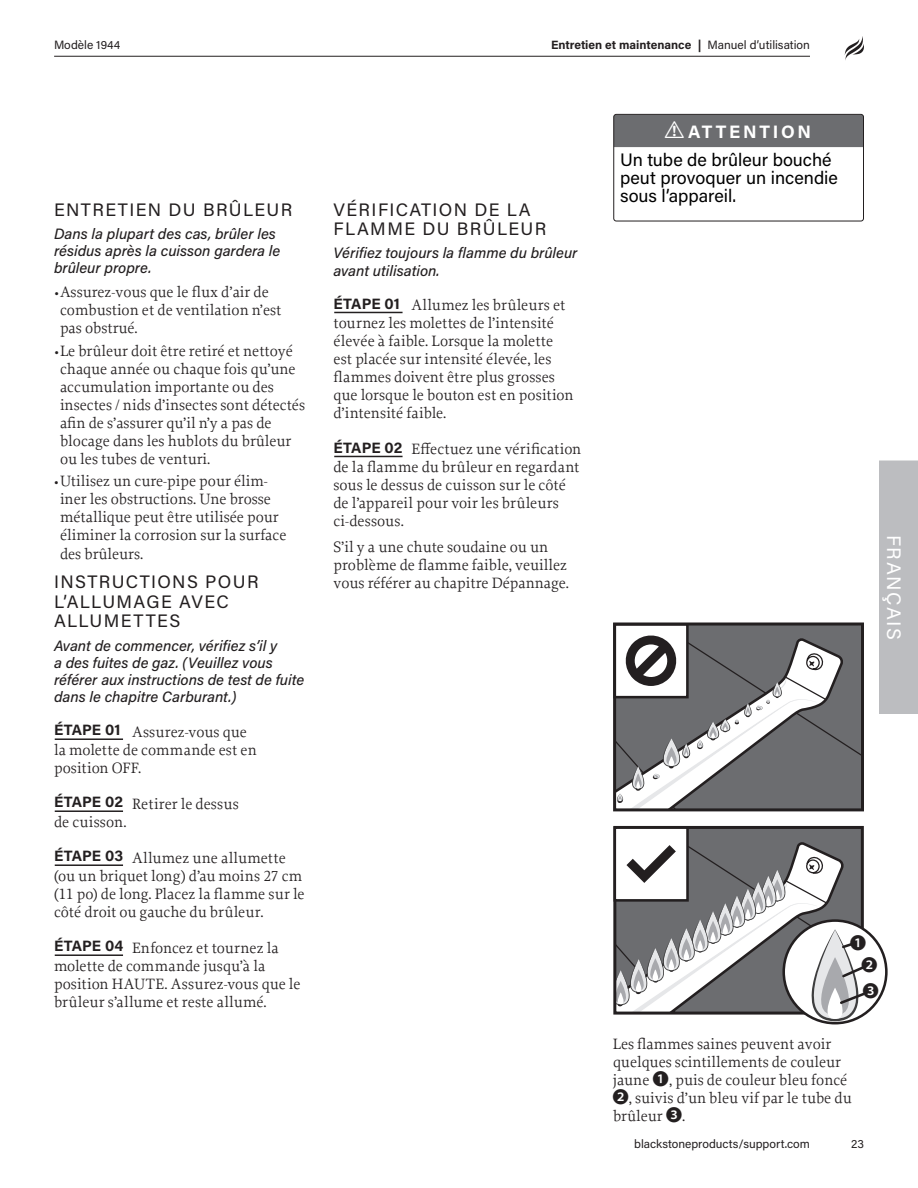
<style>
.page{position:relative;width:918px;height:1188px;background:#fff}
.page>*{position:absolute;margin:0;border:0;box-sizing:border-box;transform-origin:0 0}
.t1{font:19.5px "Acumin Pro";letter-spacing:.075em;color:#fff}
.t2{font:18px/19.5px "Acumin Pro";letter-spacing:.075em;color:#231f20}
.t3{font:18px/27.8px "Acumin Pro";color:#000}
.t4{font:16.5px/21.9px "Koz Go Pr 6 N";color:#231f20}
.t5{font:15.75px/18px "Proforma";color:#231f20}
.t6{font:italic 500 15px/17.2px "Acumin Pro";color:#231f20}
.t7{font:12px "Acumin Pro";color:#231f20}
.t8{font:700 12px "Acumin Pro";color:#231f20}
.s1{font-weight:700}
.s2{font-family:"Acumin Pro";font-weight:700;font-size:15px}
.s3{font-family:"Hazard";font-size:24px;color:#fff}
.s4{font-weight:700;color:#fff}
.s5{font-family:"Koz Go Pr 6 N";font-size:16.5px}
</style>
<div class="page">
<hr style="left:54px;top:56px;width:756px;height:1px;background:#231f20">
<svg style="left:845px;top:36px;width:19px;height:24px"></svg>
<div style="left:879px;top:460px;width:39px;height:254px;background:#bcbdc0"></div>
<hr style="left:334px;top:312px;width:69px;height:1px;background:#231f20">
<hr style="left:334px;top:456px;width:69px;height:1px;background:#231f20">
<hr style="left:55px;top:738px;width:68px;height:2px;background:#231f20">
<hr style="left:55px;top:810px;width:68px;height:2px;background:#231f20">
<hr style="left:55px;top:864px;width:68px;height:2px;background:#231f20">
<hr style="left:55px;top:954px;width:68px;height:2px;background:#231f20">
<div style="left:615px;top:116px;width:247px;height:31px;background:#6c6d70"></div>
<div style="left:613px;top:114px;width:251px;height:107px;border:1px solid #231f20;border-radius:3px"></div>
<div style="left:689px;top:626px;width:169px;height:181px;background:#6c6d70"></div>
<svg style="left:617px;top:633px;width:228px;height:174px"></svg>
<div style="left:613px;top:622px;width:251px;height:189px;border:3px solid #231f20"></div>
<div style="left:614px;top:826px;width:75px;height:76px;border:3px solid #231f20"></div>
<svg style="left:615px;top:827px;width:268px;height:194px"></svg>
<p class="t7" style="left:698px;top:37px;width:114px"><span class="s1">|</span> Manuel d’utilisation</p>
<p class="t7" style="left:54px;top:37px;width:68px">Modèle 1944</p>
<p class="t8" style="left:551px;top:37px;width:142px">Entretien et maintenance</p>
<p class="t2" style="left:54px;top:199px;width:240px">ENTRETIEN DU BRÛLEUR</p>
<p class="t6" style="left:54px;top:224px;width:228px">Dans la plupart des cas, brûler les résidus après la cuisson gardera le brûleur propre.</p>
<p class="t5" style="left:60px;top:283px;width:223px;text-indent:-6px">• Assurez-vous que le flux d’air de combustion et de ventilation n’est pas obstrué.</p>
<p class="t5" style="left:60px;top:342px;width:247px;text-indent:-6px">• Le brûleur doit être retiré et nettoyé chaque année ou chaque fois qu’une accumulation importante ou des insectes / nids d’insectes sont détectés afin de s’assurer qu’il n’y a pas de blocage dans les hublots du brûleur ou les tubes de venturi.</p>
<p class="t5" style="left:60px;top:472px;width:228px;text-indent:-6px">• Utilisez un cure-pipe pour élim&shy;iner les obstructions. Une brosse métallique peut être utilisée pour éliminer la corrosion sur la surface des brûleurs.</p>
<p class="t2" style="left:54px;top:572px;width:206px">INSTRUCTIONS POUR<br>L’ALLUMAGE AVEC<br>ALLUMETTES</p>
<p class="t6" style="left:54px;top:636px;width:252px">Avant de commencer, vérifiez s’il y<br>a des fuites de gaz. (Veuillez vous référer aux instructions de test de fuite dans le chapitre Carburant.)</p>
<p class="t5" style="left:54px;top:723px;width:204px"><span class="s2">ÉTAPE 01</span> Assurez-vous que la molette de commande est en position OFF.</p>
<p class="t5" style="left:54px;top:795px;width:186px"><span class="s2">ÉTAPE 02</span> Retirer le dessus de cuisson.</p>
<p class="t5" style="left:54px;top:849px;width:252px"><span class="s2">ÉTAPE 03</span> Allumez une allumette (ou un briquet long) d’au moins 27 cm (11 po) de long. Placez la flamme sur le côté droit ou gauche du brûleur.</p>
<p class="t5" style="left:54px;top:939px;width:248px"><span class="s2">ÉTAPE 04</span> Enfoncez et tournez la molette de commande jusqu’à la position HAUTE. Assurez-vous que le brûleur s’allume et reste allumé.</p>
<p class="t2" style="left:333px;top:199px;width:214px">VÉRIFICATION DE LA<br>FLAMME DU BRÛLEUR</p>
<p class="t6" style="left:333px;top:244px;width:246px">Vérifiez toujours la flamme du brûleur avant utilisation.</p>
<p class="t5" style="left:333px;top:296px;width:242px"><span class="s2">ÉTAPE 01</span> Allumez les brûleurs et tournez les molettes de l’intensité élevée à faible. Lorsque la molette est placée sur intensité élevée, les flammes doivent être plus grosses que lorsque le bouton est en position d’intensité faible.</p>
<p class="t5" style="left:333px;top:440px;width:249px"><span class="s2">ÉTAPE 02</span> Effectuez une vérification de la flamme du brûleur en regardant sous le dessus de cuisson sur le côté de l’appareil pour voir les brûleurs ci-dessous.</p>
<p class="t5" style="left:334px;top:537px;width:237px">S’il y a une chute soudaine ou un problème de flamme faible, veuillez vous référer au chapitre Dépannage.</p>
<p class="t3" style="left:620px;top:117px;width:213px;text-indent:44px"><span class="s3">!</span><span class="s4">ATTENTION<br></span>Un tube de brûleur bouché</p>
<p class="t3" style="left:620px;top:168px;width:219px;line-height:18px">peut provoquer un incendie sous l’appareil.</p>
<p class="t1" style="left:907px;top:535px;width:106px;rotate:90deg">FRANÇAIS</p>
<p class="t4" style="left:861px;top:932px;width:18px;text-indent:-11px">❶<br>❷</p>
<p class="t4" style="left:863px;top:981px;width:18px">❸</p>
<p class="t5" style="left:612px;top:1034px;width:241px">Les flammes saines peuvent avoir quelques scintillements de couleur jaune <span class="s5">❶</span>, puis de couleur bleu foncé<br><span class="s5">❷</span>, suivis d’un bleu vif par le tube du brûleur <span class="s5">❸</span>.</p>
<p class="t7" style="left:634px;top:1135px;width:177px">blackstoneproducts/support.com</p>
<p class="t7" style="left:851px;top:1135px;width:14px">23</p>
</div>
